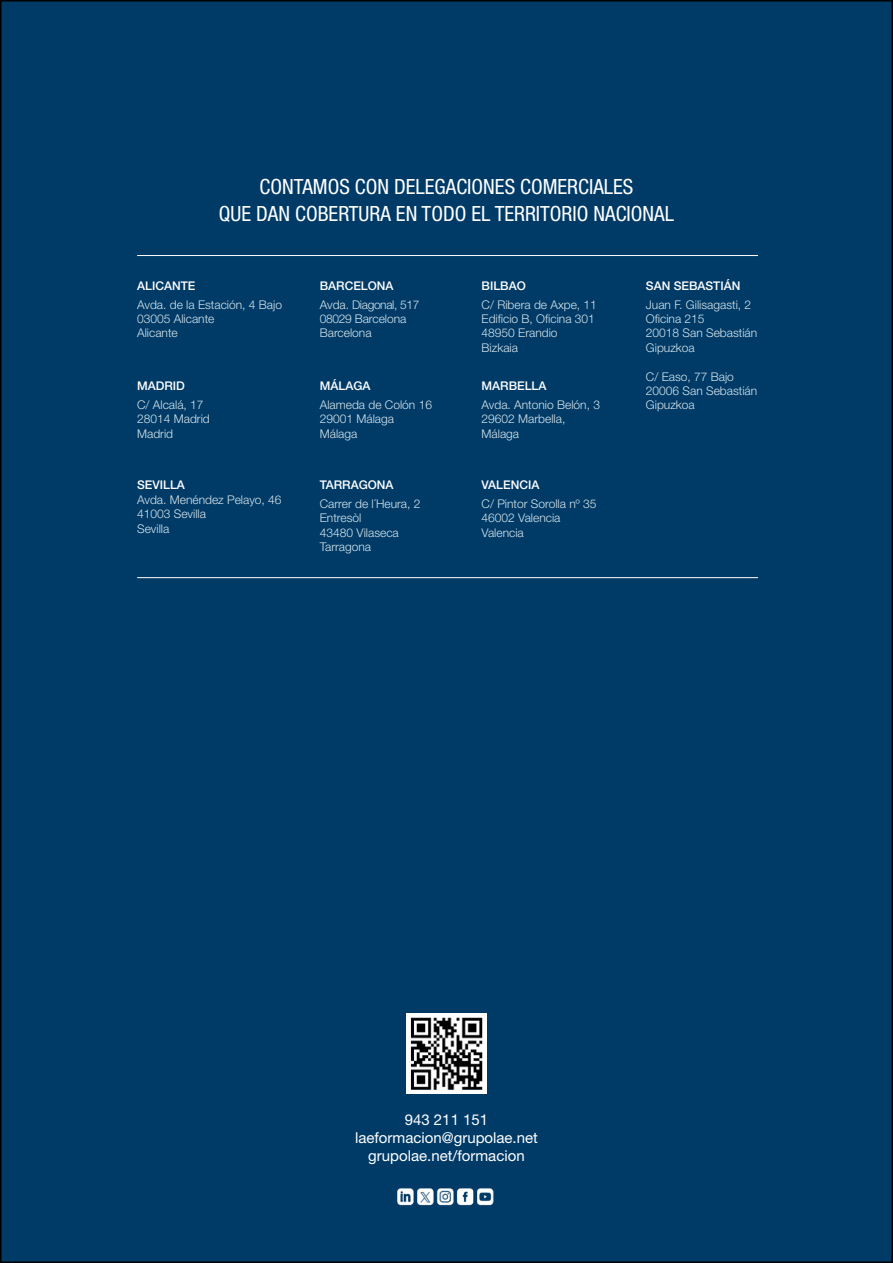
<style>
.page{position:relative;width:893px;height:1263px;background:#fff}
.page>*{position:absolute;margin:0;border:0;box-sizing:border-box;transform-origin:0 0}
.t1{font:condensed 21px/27px "Helvetica Neue LT Std";color:#fff;text-align:center}
.t2{font:15px/18px "Helvetica Neue LT Std";color:#fff;text-align:center}
.t3{font:300 12px/14.4px "Helvetica Neue LT Std";color:#d6e3e9}
.t4{font:500 12px "Helvetica Neue LT Std";color:#fff}
</style>
<div class="page">
<div style="left:1px;top:1px;width:891px;height:1261px;background:#003b68"></div>
<img style="left:407px;top:1013px;width:79px;height:81px">
<img style="left:397px;top:1188px;width:97px;height:18px">
<hr style="left:137px;top:255px;width:621px;height:1px;background:#fff">
<hr style="left:137px;top:577px;width:621px;height:1px;background:#fff">
<h1 class="t1" style="left:219px;top:173px;width:457px">CONTAMOS CON DELEGACIONES COMERCIALES<br>QUE DAN COBERTURA EN TODO EL TERRITORIO NACIONAL</h1>
<p class="t4" style="left:137px;top:278px;width:60px">ALICANTE</p>
<p class="t3" style="left:137px;top:297px;width:146px">Avda. de la Estación, 4 Bajo<br>03005 Alicante<br>Alicante</p>
<p class="t4" style="left:137px;top:379px;width:49px">MADRID</p>
<p class="t3" style="left:137px;top:397px;width:74px">C/ Alcalá, 17<br>28014 Madrid<br>Madrid</p>
<p class="t4" style="left:137px;top:478px;width:49px">SEVILLA</p>
<p class="t3" style="left:137px;top:492px;width:146px">Avda. Menéndez Pelayo, 46<br>41003 Sevilla<br>Sevilla</p>
<p class="t4" style="left:320px;top:278px;width:75px">BARCELONA</p>
<p class="t3" style="left:320px;top:297px;width:101px">Avda. Diagonal, 517<br>08029 Barcelona<br>Barcelona</p>
<p class="t4" style="left:320px;top:379px;width:52px">MÁLAGA</p>
<p class="t3" style="left:320px;top:397px;width:114px">Alameda de Colón 16<br>29001 Málaga<br>Málaga</p>
<p class="t4" style="left:320px;top:478px;width:75px">TARRAGONA</p>
<p class="t3" style="left:320px;top:496px;width:102px">Carrer de l´Heura, 2<br>Entresòl<br>43480 Vilaseca<br>Tarragona</p>
<p class="t4" style="left:482px;top:278px;width:46px">BILBAO</p>
<p class="t3" style="left:482px;top:297px;width:117px">C/ Ribera de Axpe, 11<br>Edificio B, Oficina 301<br>48950 Erandio<br>Bizkaia</p>
<p class="t4" style="left:482px;top:379px;width:66px">MARBELLA</p>
<p class="t3" style="left:482px;top:397px;width:120px">Avda. Antonio Belón, 3<br>29602 Marbella,<br>Málaga</p>
<p class="t4" style="left:482px;top:478px;width:59px">VALENCIA</p>
<p class="t3" style="left:482px;top:496px;width:116px">C/ Pintor Sorolla nº 35<br>46002 Valencia<br>Valencia</p>
<p class="t4" style="left:646px;top:278px;width:96px">SAN SEBASTIÁN</p>
<p class="t3" style="left:646px;top:297px;width:113px">Juan F. Gilisagasti, 2<br>Oficina 215<br>20018 San Sebastián<br>Gipuzkoa</p>
<p class="t3" style="left:646px;top:369px;width:113px">C/ Easo, 77 Bajo<br>20006 San Sebastián<br>Gipuzkoa</p>
<p class="t2" style="left:355px;top:1111px;width:184px">943 211 151 laeformacion@grupolae.net grupolae.net/formacion</p>
</div>
